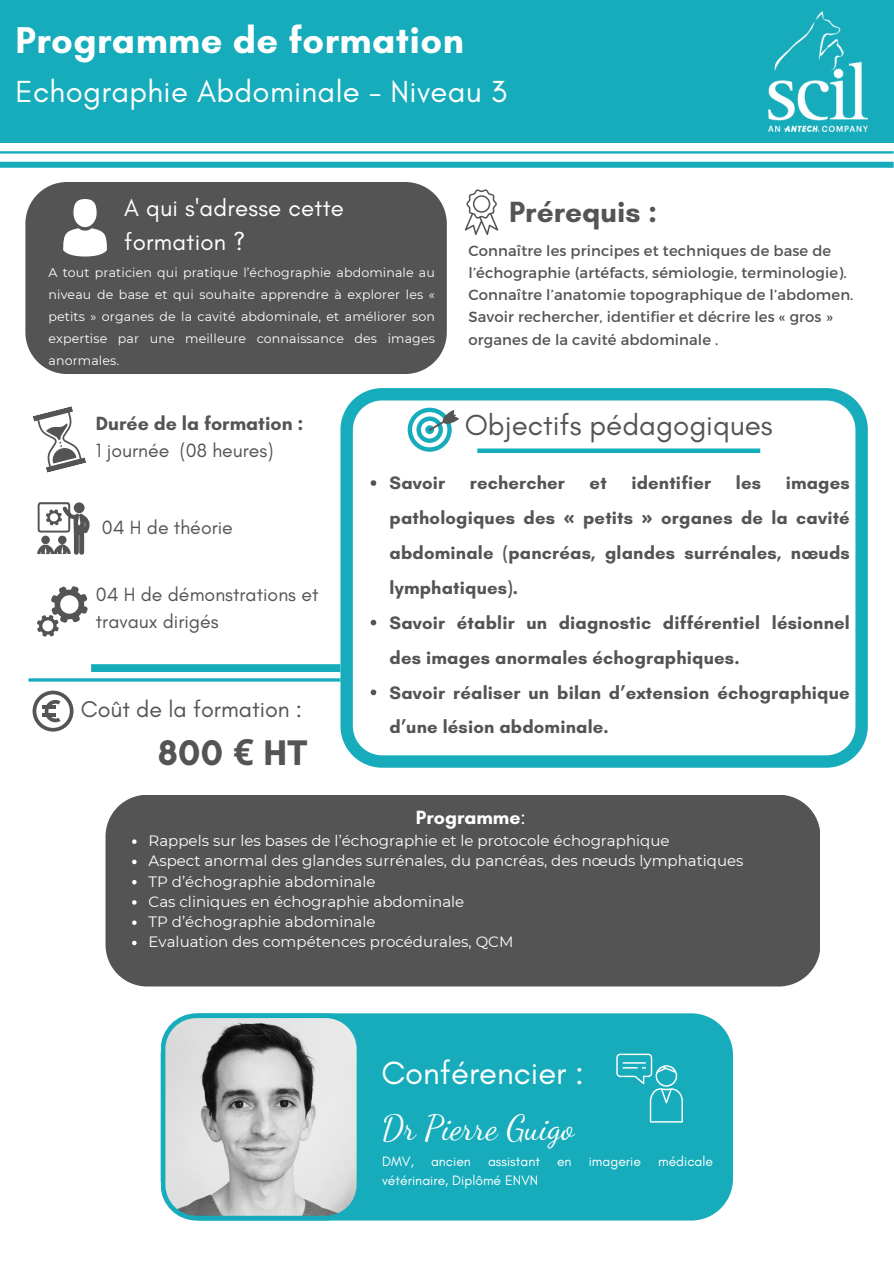
<style>
.page{position:relative;width:894px;height:1264px;background:#fff}
.page>*{position:absolute;margin:0;border:0;box-sizing:border-box;transform-origin:0 0}
.t1{font:700 37.95px "Glacial Indifference";letter-spacing:.01em;color:#fff}
.t2{font:700 36.15px "Glacial Indifference";color:#545454}
.t3{font:34.2px "Dancing Script";color:#fff}
.t4{font:32.7px "Glacial Indifference";color:#fff}
.t5{font:31.05px "Glacial Indifference";letter-spacing:.01em;color:#fff}
.t6{font:700 29.85px "Glacial Indifference";color:#545454}
.t7{font:29.4px "Glacial Indifference";color:#545454}
.t8{font:24px/33.6px "Glacial Indifference";letter-spacing:.01em;color:#fff}
.t9{font:23.25px "Glacial Indifference";color:#545454}
.t10{font:19.5px/27px "Glacial Indifference";color:#545454}
.t11{font:700 19.5px "Glacial Indifference";color:#545454}
.t12{font:700 19.5px "Glacial Indifference";color:#fff}
.t13{font:700 18.45px/34.8px "Glacial Indifference";letter-spacing:.01em;color:#545454}
.t14{font:15px "Montserrat";color:#fff}
.t15{font:14.7px/22px "Montserrat";letter-spacing:.01em;color:#545454}
.t16{font:13.95px/19.2px "Glacial Indifference";color:#fff}
.t17{font:12.6px/22px "Montserrat";letter-spacing:.01em;color:#fff;text-align:justify}
.s1{font-family:"Noto Sans"}
.s2{font-weight:400}
</style>
<div class="page">
<div style="left:0;top:0;width:893px;height:143px;background:#16acbb"></div>
<div style="left:0;top:162px;width:893px;height:6px;background:#16acbb"></div>
<hr style="left:0;top:151px;width:893px;height:3px;background:#16acbb">
<div style="left:361px;top:1013px;width:371px;height:207px;background:#16acbb"></div>
<svg style="left:161px;top:1013px;width:200px;height:207px;background:#b2bfc1"></svg>
<svg style="left:616px;top:1053px;width:66px;height:69px;background:#30b5c2"></svg>
<div style="left:91px;top:664px;width:718px;height:8px;background:#16acbb"></div>
<hr style="left:28px;top:678px;width:719px;height:3px;background:#16acbb">
<svg style="left:341px;top:388px;width:526px;height:379px"></svg>
<svg style="left:407px;top:407px;width:55px;height:44px"></svg>
<div style="left:25px;top:182px;width:421px;height:192px;background:#545454;border-radius:42px"></div>
<div style="left:73px;top:199px;width:24px;height:28px;background:#fff;border-radius:50%"></div>
<svg style="left:63px;top:228px;width:44px;height:28px"></svg>
<svg style="left:464px;top:189px;width:34px;height:46px"></svg>
<svg style="left:33px;top:406px;width:53px;height:67px"></svg>
<svg style="left:37px;top:502px;width:53px;height:53px"></svg>
<svg style="left:37px;top:586px;width:50px;height:50px"></svg>
<img style="left:768px;top:12px;width:99px;height:119px">
<svg style="left:370px;top:480px;width:6px;height:6px"></svg>
<svg style="left:370px;top:620px;width:6px;height:5px"></svg>
<svg style="left:370px;top:689px;width:6px;height:6px"></svg>
<svg style="left:33px;top:690px;width:40px;height:41px"></svg>
<hr style="left:43px;top:705px;width:13px;height:4px;background:#545454">
<div style="left:477px;top:448px;width:283px;height:5px;background:#16acbb"></div>
<div style="left:105px;top:795px;width:715px;height:191px;background:#545454"></div>
<svg style="left:132px;top:839px;width:4px;height:5px"></svg>
<svg style="left:132px;top:859px;width:4px;height:5px"></svg>
<svg style="left:132px;top:880px;width:4px;height:4px"></svg>
<svg style="left:132px;top:900px;width:4px;height:4px"></svg>
<svg style="left:132px;top:920px;width:4px;height:5px"></svg>
<svg style="left:132px;top:940px;width:4px;height:5px"></svg>
<p class="t1" style="left:16px;top:17px;width:449px">Programme de formation</p>
<p class="t5" style="left:16px;top:73px;width:493px">Echographie Abdominale - Niveau 3</p>
<p class="t8" style="left:124px;top:191px;width:221px">A qui s'adresse cette formation ?</p>
<p class="t17" style="left:48px;top:261px;width:388px">A tout praticien qui pratique l’échographie abdominale au niveau de base et qui souhaite apprendre à explorer les « petits » organes de la cavité abdominale, et améliorer son expertise par une meilleure connaissance des images anormales.</p>
<p class="t11" style="left:96px;top:411px;width:209px">Durée de la formation :</p>
<p class="t10" style="left:96px;top:436px;width:179px">1 journée (08 heures)</p>
<p class="t6" style="left:509px;top:193px;width:149px">Prérequis :</p>
<p class="t15" style="left:468px;top:239px;width:379px">Connaître les principes et techniques de base de l’échographie (artéfacts, sémiologie, terminologie).</p>
<p class="t15" style="left:468px;top:283px;width:386px">Connaître l’anatomie topographique de l’abdomen.</p>
<p class="t15" style="left:468px;top:305px;width:365px">Savoir rechercher, identifier et décrire les « gros » organes de la cavité abdominale .</p>
<p class="t7" style="left:464px;top:407px;width:309px">Objectifs pédagogiques</p>
<h5 class="t10" style="left:102px;top:513px;width:132px">04 H de théorie</h5>
<p class="t10" style="left:96px;top:581px;width:224px">04 H de démonstrations et travaux dirigés</p>
<h6 class="t9" style="left:81px;top:694px;width:223px">Coût de la formation :</h6>
<p class="t2" style="left:158px;top:730px;width:151px">800 <span class="s1">€</span> HT</p>
<p class="t13" style="left:389px;top:465px;width:57px">Savoir</p>
<p class="t13" style="left:469px;top:465px;width:97px">rechercher</p>
<p class="t13" style="left:589px;top:465px;width:19px">et</p>
<p class="t13" style="left:631px;top:465px;width:81px">identifier</p>
<p class="t13" style="left:735px;top:465px;width:27px">les</p>
<p class="t13" style="left:389px;top:465px;width:461px;text-align:justify;text-indent:396px">images pathologiques des <span class="s1">«</span> petits <span class="s1">»</span> organes de la cavité abdominale (pancréas, glandes surrénales, nœuds lymphatiques).</p>
<p class="t13" style="left:389px;top:605px;width:461px">Savoir établir un diagnostic différentiel lésionnel des images anormales échographiques.</p>
<p class="t13" style="left:389px;top:674px;width:461px">Savoir réaliser un bilan d’extension échographique d’une lésion abdominale.</p>
<p class="t12" style="left:416px;top:805px;width:111px">Programme<span class="s2">:</span></p>
<p class="t14" style="left:148px;top:831px;width:522px">Rappels sur les bases de l’échographie et le protocole échographique</p>
<h1 class="t14" style="left:148px;top:851px;width:596px">Aspect anormal des glandes surrénales, du pancréas, des nœuds lymphatiques</h1>
<p class="t14" style="left:148px;top:872px;width:228px">TP d’échographie abdominale</p>
<p class="t14" style="left:148px;top:892px;width:317px">Cas cliniques en échographie abdominale</p>
<p class="t14" style="left:148px;top:912px;width:228px">TP d’échographie abdominale</p>
<p class="t14" style="left:148px;top:932px;width:366px">Evaluation des compétences procédurales, QCM</p>
<p class="t4" style="left:381px;top:1053px;width:204px">Conférencier :</p>
<h4 class="t3" style="left:381px;top:1107px;width:194px">Dr Pierre Guigo</h4>
<p class="t16" style="left:382px;top:1151px;width:332px">DMV, ancien assistant en imagerie médicale vétérinaire, Diplômé ENVN</p>
</div>
